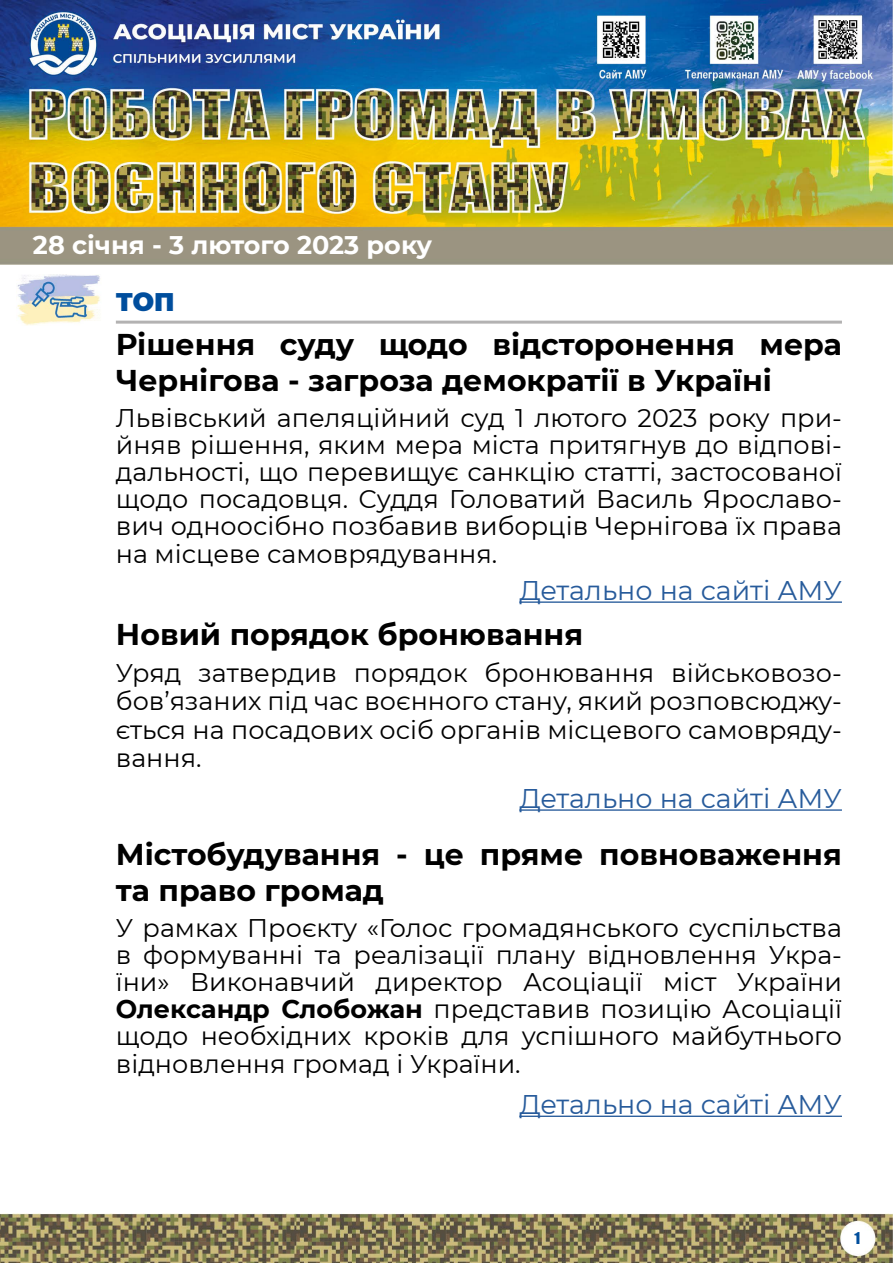
<style>
.page{position:relative;width:893px;height:1263px;background:#fff}
.page>*{position:absolute;margin:0;border:0;box-sizing:border-box;transform-origin:0 0}
.t1{font:700 30px/36px "Montserrat";color:#000}
.t2{font:27px "Montserrat";color:#275b9b}
.t3{font:25.5px/27.3px "Montserrat";color:#000;text-align:justify}
.t4{font:700 25.5px "Montserrat";color:#fff}
.t5{font:900 25.5px "Montserrat";color:#004e9d}
.t6{font:15px "Impact";color:#004e9d}
.s1{font-weight:700}
</style>
<div class="page">
<img style="left:0;top:1213px;width:893px;height:50px">
<img style="left:0;top:0;width:893px;height:265px">
<img style="left:17px;top:274px;width:83px;height:51px">
<hr style="left:116px;top:321px;width:726px;height:3px;background:#b3b2b2">
<hr style="left:519px;top:601px;width:323px;height:2px;background:#275b9b">
<hr style="left:519px;top:809px;width:323px;height:2px;background:#275b9b">
<hr style="left:519px;top:1115px;width:323px;height:2px;background:#275b9b">
<p class="t4" style="left:33px;top:226px;width:401px">28 січня - 3 лютого 2023 року</p>
<p class="t5" style="left:116px;top:283px;width:60px">ТОП</p>
<p class="t1" style="left:116px;top:325px;width:728px">Рішення суду щодо відсторонення мера<br>Чернігова - загроза демократії в Україні</p>
<p class="t3" style="left:116px;top:403px;width:728px">Львівський апеляційний суд 1 лютого 2023 року при&shy;йняв рішення, яким мера міста притягнув до відпові&shy;дальності, що перевищує санкцію статті, застосованої щодо посадовця. Суддя Головатий Василь Ярославо&shy;вич одноосібно позбавив виборців Чернігова їх права на місцеве самоврядування.</p>
<p class="t2" style="left:519px;top:572px;width:324px">Детально на сайті АМУ</p>
<p class="t1" style="left:116px;top:614px;width:469px">Новий порядок бронювання</p>
<p class="t3" style="left:116px;top:657px;width:728px;line-height:28.5px">Уряд затвердив порядок бронювання військовозо&shy;бов’язаних під час воєнного стану, який розповсюджу&shy;ється на посадових осіб органів місцевого самовряду&shy;вання.</p>
<p class="t2" style="left:519px;top:780px;width:324px">Детально на сайті АМУ</p>
<p class="t1" style="left:116px;top:835px;width:728px">Містобудування - це пряме повноваження та право громад</p>
<p class="t3" style="left:116px;top:913px;width:728px">У рамках Проєкту «Голос громадянського суспільства в формуванні та реалізації плану відновлення Укра&shy;їни» Виконавчий директор Асоціації міст України <span class="s1">Олександр Слобожан</span> представив позицію Асоціації щодо необхідних кроків для успішного майбутнього відновлення громад і України.</p>
<p class="t2" style="left:519px;top:1086px;width:324px">Детально на сайті АМУ</p>
<p class="t6" style="left:855px;top:1226px;width:7px">1</p>
</div>
